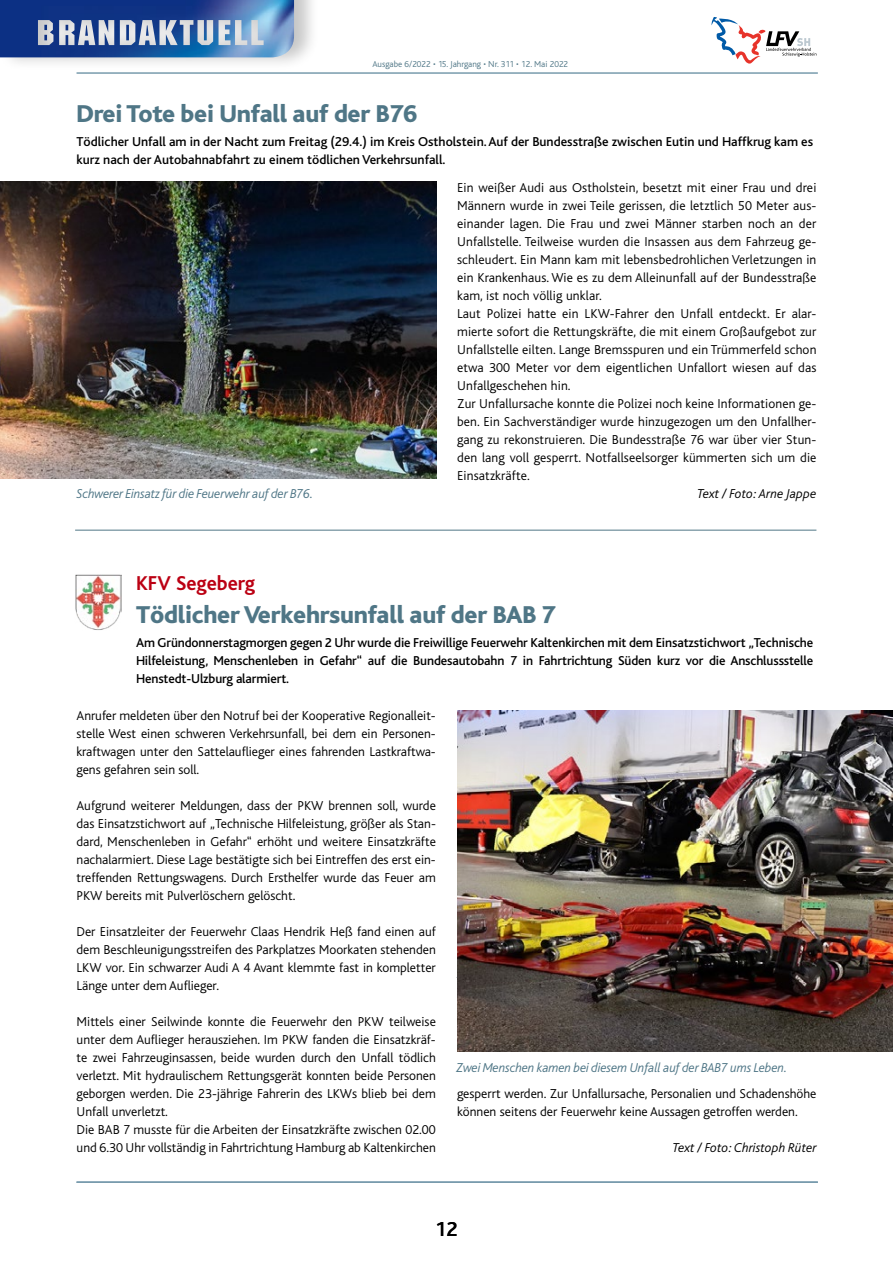
<style>
.page{position:relative;width:893px;height:1263px;background:#fff}
.page>*{position:absolute;margin:0;border:0;box-sizing:border-box;transform-origin:0 0}
.t1{font:800 25.5px "Bliss";letter-spacing:-.01em;color:#4f7686}
.t2{font:700 21px "Bliss";color:#bb0013}
.t3{font:500 21px "Bliss";color:#000}
.t4{font:300 13.5px/18px "Bliss";color:#000;text-align:justify}
.t5{font:500 13.5px/18px "Bliss";color:#000;text-align:justify}
.t6{font:italic 300 13.5px "Bliss";letter-spacing:-.01em;color:#4f7686}
.t7{font:italic 300 13.5px "Bliss";color:#000}
.t8{font:300 9px "Bliss";color:#4f7686}
</style>
<div class="page">
<hr style="left:77px;top:1181px;width:741px;height:2px;background:#789bad">
<hr style="left:77px;top:72px;width:741px;height:2px;background:#789bad">
<svg style="left:711px;top:17px;width:105px;height:47px"></svg>
<div style="left:0;top:0;width:320px;height:71px;background:#000;opacity:.22"></div>
<img style="left:0;top:0;width:294px;height:57px">
<img style="left:458px;top:710px;width:435px;height:342px">
<img style="left:75px;top:574px;width:46px;height:56px">
<img style="left:0;top:181px;width:436px;height:298px">
<hr style="left:75px;top:530px;width:741px;height:1px;background:#4f7686">
<p class="t8" style="left:372px;top:59px;width:197px">Ausgabe 6/2022 • 15. Jahrgang • Nr. 311 • 12. Mai 2022</p>
<h1 class="t1" style="left:77px;top:100px;width:342px">Drei Tote bei Unfall auf der B76</h1>
<p class="t5" style="left:77px;top:133px;width:738px">Tödlicher Unfall am in der Nacht zum Freitag (29.4.) im Kreis Ostholstein. Auf der Bundesstraße zwischen Eutin und Haffkrug kam es kurz nach der Autobahnabfahrt zu einem tödlichen Verkehrsunfall.</p>
<p class="t4" style="left:457px;top:179px;width:361px;text-align:left">Ein weißer Audi aus Ostholstein, besetzt mit einer Frau und drei Männern wurde in zwei Teile gerissen, die letztlich 50 Meter aus&shy;einander lagen. Die Frau und zwei Männer starben noch an der Unfallstelle. Teilweise wurden die Insassen aus dem Fahrzeug ge&shy;schleudert. Ein Mann kam mit lebensbedrohlichen Verletzungen in ein Krankenhaus. Wie es zu dem Alleinunfall auf der Bundesstraße kam, ist noch völlig unklar.<br>Laut Polizei hatte ein LKW-Fahrer den Unfall entdeckt. Er alar&shy;mierte sofort die Rettungskräfte, die mit einem Großaufgebot zur Unfallstelle eilten. Lange Bremsspuren und ein Trümmerfeld schon etwa 300 Meter vor dem eigentlichen Unfallort wiesen auf das Unfallgeschehen hin.<br>Zur Unfallursache konnte die Polizei noch keine Informationen ge&shy;ben. Ein Sachverständiger wurde hinzugezogen um den Unfallher&shy;gang zu rekonstruieren. Die Bundesstraße 76 war über vier Stun&shy;den lang voll gesperrt. Notfallseelsorger kümmerten sich um die Einsatzkräfte.</p>
<p class="t7" style="left:697px;top:486px;width:120px">Text / Foto: Arne Jappe</p>
<p class="t6" style="left:77px;top:486px;width:239px">Schwerer Einsatz für die Feuerwehr auf der B76.</p>
<h2 class="t2" style="left:136px;top:572px;width:121px">KFV Segeberg</h2>
<h1 class="t1" style="left:136px;top:601px;width:421px">Tödlicher Verkehrsunfall auf der BAB 7</h1>
<p class="t5" style="left:136px;top:634px;width:679px">Am Gründonnerstagmorgen gegen 2 Uhr wurde die Freiwillige Feuerwehr Kaltenkirchen mit dem Einsatzstichwort „Technische Hilfeleistung, Menschenleben in Gefahr“ auf die Bundesautobahn 7 in Fahrtrichtung Süden kurz vor die Anschlussstelle Henstedt-Ulzburg alarmiert.</p>
<p class="t4" style="left:77px;top:707px;width:361px">Anrufer meldeten über den Notruf bei der Kooperative Regionalleit&shy;stelle West einen schweren Verkehrsunfall, bei dem ein Personen&shy;kraftwagen unter den Sattelauflieger eines fahrenden Lastkraftwa&shy;gens gefahren sein soll.</p>
<p class="t4" style="left:77px;top:797px;width:361px">Aufgrund weiterer Meldungen, dass der PKW brennen soll, wurde das Einsatzstichwort auf „Technische Hilfeleistung, größer als Stan&shy;dard, Menschenleben in Gefahr“ erhöht und weitere Einsatzkräfte nachalarmiert. Diese Lage bestätigte sich bei Eintreffen des erst ein&shy;treffenden Rettungswagens. Durch Ersthelfer wurde das Feuer am PKW bereits mit Pulverlöschern gelöscht.</p>
<p class="t4" style="left:77px;top:923px;width:361px">Der Einsatzleiter der Feuerwehr Claas Hendrik Heß fand einen auf dem Beschleunigungsstreifen des Parkplatzes Moorkaten stehenden LKW vor. Ein schwarzer Audi A 4 Avant klemmte fast in kompletter Länge unter dem Auflieger.</p>
<p class="t4" style="left:77px;top:1013px;width:361px;text-align:left">Mittels einer Seilwinde konnte die Feuerwehr den PKW teilweise unter dem Auflieger herausziehen. Im PKW fanden die Einsatzkräf&shy;te zwei Fahrzeuginsassen, beide wurden durch den Unfall tödlich verletzt. Mit hydraulischem Rettungsgerät konnten beide Personen geborgen werden. Die 23-jährige Fahrerin des LKWs blieb bei dem Unfall unverletzt.<br>Die BAB 7 musste für die Arbeiten der Einsatzkräfte zwischen 02.00 und 6.30 Uhr vollständig in Fahrtrichtung Hamburg ab Kaltenkirchen</p>
<p class="t6" style="left:456px;top:1060px;width:333px">Zwei Menschen kamen bei diesem Unfall auf der BAB7 ums Leben.</p>
<p class="t4" style="left:457px;top:1085px;width:361px">gesperrt werden. Zur Unfallursache, Personalien und Schadenshöhe können seitens der Feuerwehr keine Aussagen getroffen werden.</p>
<p class="t7" style="left:673px;top:1141px;width:145px">Text / Foto: Christoph Rüter</p>
<h2 class="t3" style="left:435px;top:1218px;width:24px">12</h2>
</div>
